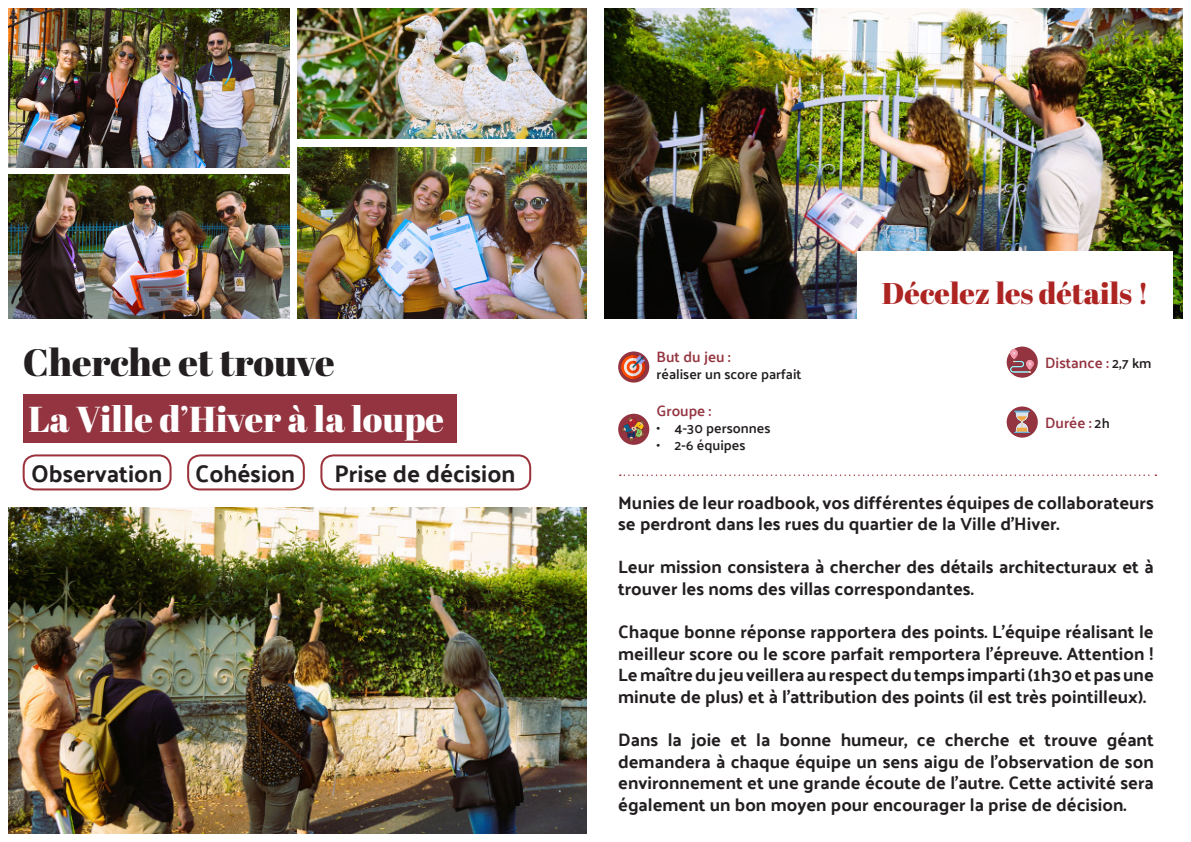
<style>
.page{position:relative;width:1191px;height:842px;background:#fff}
.page>*{position:absolute;margin:0;border:0;box-sizing:border-box;transform-origin:0 0}
.t1{font:38px "Abril Fatface";color:#231f20}
.t2{font:36px "Abril Fatface";color:#fff}
.t3{font:30px "Abril Fatface";color:#ad2522}
.t4{font:700 24px "Palanquin";color:#231f20}
.t5{font:700 18px/21.6px "Palanquin";color:#231f20}
.t6{font:600 15px "Palanquin";color:#943440}
.t7{font:600 14px "Palanquin";color:#231f20}
.s1{font-size:14px;color:#231f20}
</style>
<div class="page">
<img style="left:9px;top:9px;width:280px;height:158px">
<img style="left:9px;top:174px;width:280px;height:145px">
<img style="left:298px;top:147px;width:289px;height:172px">
<img style="left:298px;top:9px;width:289px;height:130px">
<img style="left:604px;top:9px;width:578px;height:310px">
<div style="left:857px;top:252px;width:316px;height:73px;background:#fff"></div>
<div style="left:23px;top:394px;width:433px;height:49px;background:#933440"></div>
<div style="left:23px;top:454px;width:148px;height:36px;border:2px solid #9b313a;border-radius:12px"></div>
<div style="left:187px;top:454px;width:118px;height:36px;border:2px solid #9b313a;border-radius:12px"></div>
<div style="left:320px;top:454px;width:211px;height:36px;border:2px solid #9b313a;border-radius:12px"></div>
<img style="left:9px;top:507px;width:578px;height:326px">
<div style="left:618px;top:414px;width:31px;height:31px;background:#943440;border-radius:50%"></div>
<img style="left:622px;top:418px;width:22px;height:23px">
<svg style="left:1006px;top:406px;width:31px;height:32px"></svg>
<img style="left:1010px;top:411px;width:23px;height:22px">
<svg style="left:1006px;top:347px;width:31px;height:31px"></svg>
<img style="left:1010px;top:349px;width:23px;height:23px">
<svg style="left:618px;top:351px;width:31px;height:32px"></svg>
<img style="left:622px;top:356px;width:22px;height:22px">
<svg style="left:620px;top:474px;width:536px;height:2px"></svg>
<p class="t1" style="left:23px;top:336px;width:314px">Cherche et trouve</p>
<p class="t2" style="left:28px;top:394px;width:417px">La Ville d’Hiver à la loupe</p>
<p class="t4" style="left:31px;top:459px;width:133px">Observation</p>
<p class="t4" style="left:195px;top:459px;width:102px">Cohésion</p>
<p class="t4" style="left:334px;top:459px;width:183px">Prise de décision</p>
<p class="t3" style="left:882px;top:273px;width:268px">Décelez les détails !</p>
<p class="t6" style="left:656px;top:348px;width:76px">But du jeu :</p>
<p class="t6" style="left:1045px;top:354px;width:108px">Distance : <span class="s1">2,7 km</span></p>
<p class="t7" style="left:656px;top:366px;width:146px">réaliser un score parfait</p>
<p class="t6" style="left:656px;top:402px;width:56px">Groupe :</p>
<p class="t7" style="left:656px;top:420px;width:115px">• 4-30 personnes</p>
<p class="t7" style="left:656px;top:436px;width:91px">• 2-6 équipes</p>
<p class="t6" style="left:1045px;top:414px;width:66px">Durée : <span class="s1">2h</span></p>
<p class="t5" style="left:618px;top:491px;width:537px">Munies de leur roadbook, vos différentes équipes de collaborateurs se perdront dans les rues du quartier de la Ville d’Hiver.</p>
<p class="t5" style="left:618px;top:556px;width:537px">Leur mission consistera à chercher des détails architecturaux et à trouver les noms des villas correspondantes.</p>
<p class="t5" style="left:618px;top:621px;width:537px;text-align:justify">Chaque bonne réponse rapportera des points. L’équipe réalisant le meilleur score ou le score parfait remportera l’épreuve. Attention !<br>Le maître du jeu veillera au respect du temps imparti (1h30 et pas une minute de plus) et à l’attribution des points (il est très pointilleux).</p>
<p class="t5" style="left:618px;top:729px;width:537px;text-align:justify">Dans la joie et la bonne humeur, ce cherche et trouve géant demandera à chaque équipe un sens aigu de l’observation de son environnement et une grande écoute de l’autre. Cette activité sera également un bon moyen pour encourager la prise de décision.</p>
</div>
